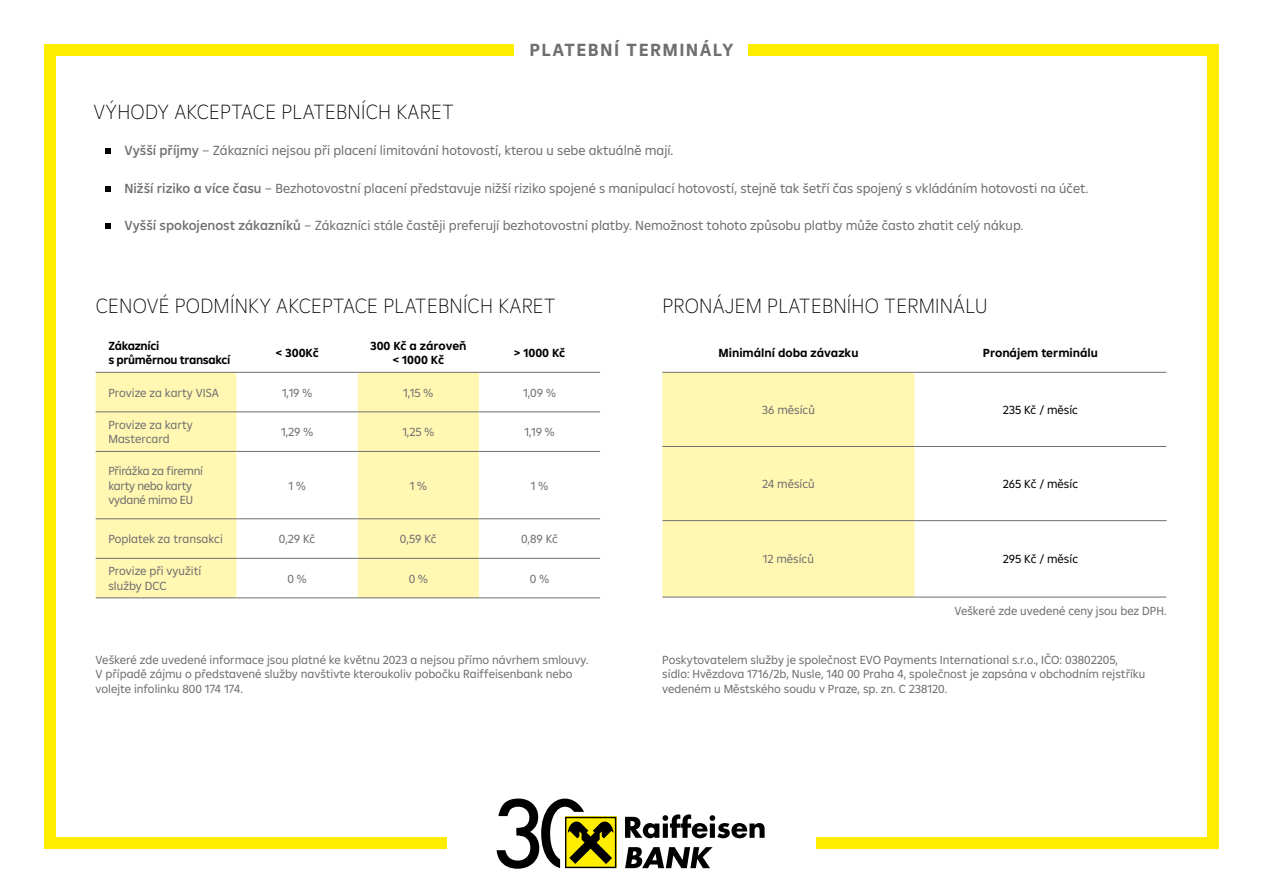
<style>
.page{position:relative;width:1263px;height:893px;background:#fff}
.page>*{position:absolute;margin:0;border:0;box-sizing:border-box;transform-origin:0 0}
.t1{font:100 21px "Amalia";letter-spacing:.01em;color:#000}
.t2{font:700 18px "Amalia";letter-spacing:.075em;color:#706f6f}
.t3{font:13.5px "Amalia";color:#706f6f}
.t4{font:12px/14.4px "Amalia";color:#706f6f}
.t5{font:700 12px/14.4px "Amalia";color:#000;text-align:center}
.t6{font:12px/14.4px "Amalia";letter-spacing:-.025em;color:#706f6f}
.t7{font:12px "Amalia";color:#000}
.t8{font:700 12px/14.4px "Amalia";letter-spacing:-.025em;color:#000}
.s1{font-weight:500}
</style>
<div class="page">
<div style="left:44px;top:44px;width:1175px;height:805px;border:12px solid #ffed00"></div>
<div style="left:447px;top:773px;width:369px;height:120px;background:#fff"></div>
<svg style="left:625px;top:814px;width:140px;height:54px"></svg>
<svg style="left:497px;top:798px;width:119px;height:71px"></svg>
<div style="left:514px;top:38px;width:234px;height:23px;background:#fff"></div>
<svg style="left:106px;top:148px;width:5px;height:5px"></svg>
<svg style="left:106px;top:186px;width:5px;height:5px"></svg>
<svg style="left:106px;top:224px;width:5px;height:5px"></svg>
<svg style="left:96px;top:371px;width:504px;height:187px"></svg>
<svg style="left:96px;top:373px;width:383px;height:224px;fill:#fff7b2"></svg>
<hr style="left:96px;top:597px;width:141px;height:1px;background:#706f6f">
<hr style="left:237px;top:597px;width:121px;height:1px;background:#706f6f">
<hr style="left:358px;top:597px;width:121px;height:1px;background:#706f6f">
<hr style="left:479px;top:597px;width:121px;height:1px;background:#706f6f">
<hr style="left:96px;top:372px;width:141px;height:1px;background:#706f6f">
<hr style="left:237px;top:372px;width:121px;height:1px;background:#706f6f">
<hr style="left:358px;top:372px;width:121px;height:1px;background:#706f6f">
<hr style="left:479px;top:372px;width:121px;height:1px;background:#706f6f">
<hr style="left:96px;top:411px;width:141px;height:1px;background:#706f6f">
<hr style="left:237px;top:411px;width:121px;height:1px;background:#706f6f">
<hr style="left:358px;top:411px;width:121px;height:1px;background:#706f6f">
<hr style="left:479px;top:411px;width:121px;height:1px;background:#706f6f">
<hr style="left:96px;top:451px;width:141px;height:1px;background:#706f6f">
<hr style="left:237px;top:451px;width:121px;height:1px;background:#706f6f">
<hr style="left:358px;top:451px;width:121px;height:1px;background:#706f6f">
<hr style="left:479px;top:451px;width:121px;height:1px;background:#706f6f">
<hr style="left:96px;top:518px;width:141px;height:1px;background:#706f6f">
<hr style="left:237px;top:518px;width:121px;height:1px;background:#706f6f">
<hr style="left:358px;top:518px;width:121px;height:1px;background:#706f6f">
<hr style="left:479px;top:518px;width:121px;height:1px;background:#706f6f">
<hr style="left:96px;top:558px;width:141px;height:1px;background:#706f6f">
<hr style="left:237px;top:558px;width:121px;height:1px;background:#706f6f">
<hr style="left:358px;top:558px;width:121px;height:1px;background:#706f6f">
<hr style="left:479px;top:558px;width:121px;height:1px;background:#706f6f">
<svg style="left:662px;top:371px;width:504px;height:226px"></svg>
<div style="left:662px;top:373px;width:252px;height:224px;background:#fff7b2"></div>
<hr style="left:662px;top:597px;width:252px;height:1px;background:#706f6f">
<hr style="left:914px;top:597px;width:252px;height:1px;background:#706f6f">
<hr style="left:662px;top:372px;width:252px;height:1px;background:#706f6f">
<hr style="left:914px;top:372px;width:252px;height:1px;background:#706f6f">
<hr style="left:662px;top:446px;width:252px;height:1px;background:#706f6f">
<hr style="left:914px;top:446px;width:252px;height:1px;background:#706f6f">
<hr style="left:662px;top:520px;width:252px;height:1px;background:#706f6f">
<hr style="left:914px;top:520px;width:252px;height:1px;background:#706f6f">
<h1 class="t1" style="left:94px;top:98px;width:362px">VÝHODY AKCEPTACE PLATEBNÍCH KARET</h1>
<h2 class="t2" style="left:529px;top:38px;width:206px">PLATEBNÍ TERMINÁLY</h2>
<p class="t3" style="left:124px;top:141px;width:550px"><span class="s1">Vyšší příjmy</span> – Zákazníci nejsou při placení limitování hotovostí, kterou u sebe aktuálně mají.</p>
<p class="t3" style="left:124px;top:179px;width:965px"><span class="s1">Nižší riziko a více času</span> – Bezhotovostní placení představuje nižší riziko spojené s manipulací hotovostí, stejně tak šetří čas spojený s vkládáním hotovosti na účet.</p>
<p class="t3" style="left:124px;top:217px;width:901px"><span class="s1">Vyšší spokojenost zákazníků</span> – Zákazníci stále častěji preferují bezhotovostní platby. Nemožnost tohoto způsobu platby může často zhatit celý nákup.</p>
<h1 class="t1" style="left:96px;top:292px;width:462px">CENOVÉ PODMÍNKY AKCEPTACE PLATEBNÍCH KARET</h1>
<h1 class="t1" style="left:662px;top:292px;width:326px">PRONÁJEM PLATEBNÍHO TERMINÁLU</h1>
<p class="t8" style="left:108px;top:338px;width:124px">Zákazníci<br>s průměrnou transakcí</p>
<p class="t5" style="left:275px;top:345px;width:45px">&lt; 300Kč</p>
<p class="t5" style="left:370px;top:338px;width:98px">300 Kč a zároveň &lt; 1000 Kč</p>
<p class="t5" style="left:514px;top:345px;width:53px">&gt; 1000 Kč</p>
<p class="t4" style="left:108px;top:385px;width:112px">Provize za karty VISA</p>
<p class="t4" style="left:282px;top:385px;width:32px">1,19 %</p>
<p class="t4" style="left:403px;top:385px;width:32px">1,15 %</p>
<p class="t4" style="left:523px;top:385px;width:34px">1,09 %</p>
<p class="t4" style="left:108px;top:417px;width:86px">Provize za karty<br>Mastercard</p>
<p class="t4" style="left:281px;top:424px;width:34px">1,29 %</p>
<p class="t4" style="left:402px;top:424px;width:33px">1,25 %</p>
<p class="t4" style="left:524px;top:424px;width:32px">1,19 %</p>
<p class="t6" style="left:108px;top:463px;width:96px">Přirážka za firemní karty nebo karty vydané mimo EU</p>
<p class="t4" style="left:289px;top:478px;width:19px">1 %</p>
<p class="t4" style="left:410px;top:478px;width:19px">1 %</p>
<p class="t4" style="left:531px;top:478px;width:19px">1 %</p>
<p class="t4" style="left:108px;top:531px;width:116px">Poplatek za transakci</p>
<p class="t4" style="left:279px;top:531px;width:38px">0,29 Kč</p>
<p class="t4" style="left:400px;top:531px;width:38px">0,59 Kč</p>
<p class="t4" style="left:521px;top:531px;width:38px">0,89 Kč</p>
<p class="t4" style="left:108px;top:564px;width:94px">Provize při využití služby DCC</p>
<p class="t4" style="left:288px;top:571px;width:21px">0 %</p>
<p class="t4" style="left:409px;top:571px;width:21px">0 %</p>
<p class="t4" style="left:530px;top:571px;width:21px">0 %</p>
<p class="t5" style="left:718px;top:345px;width:142px">Minimální doba závazku</p>
<p class="t5" style="left:983px;top:345px;width:117px">Pronájem terminálu</p>
<p class="t4" style="left:762px;top:402px;width:55px">36 měsíců</p>
<p class="t7" style="left:1003px;top:402px;width:77px">235 Kč / měsíc</p>
<p class="t4" style="left:762px;top:476px;width:54px">24 měsíců</p>
<p class="t7" style="left:1003px;top:476px;width:77px">265 Kč / měsíc</p>
<p class="t4" style="left:763px;top:551px;width:52px">12 měsíců</p>
<p class="t7" style="left:1003px;top:551px;width:77px">295 Kč / měsíc</p>
<p class="t4" style="left:954px;top:603px;width:214px">Veškeré zde uvedené ceny jsou bez DPH.</p>
<p class="t4" style="left:96px;top:652px;width:494px">Veškeré zde uvedené informace jsou platné ke květnu 2023 a nejsou přímo návrhem smlouvy.<br>V případě zájmu o představené služby navštivte kteroukoliv pobočku Raiffeisenbank nebo volejte infolinku 800 174 174.</p>
<p class="t4" style="left:662px;top:652px;width:485px">Poskytovatelem služby je společnost EVO Payments International s.r.o., IČO: 03802205, sídlo: Hvězdova 1716/2b, Nusle, 140 00 Praha 4, společnost je zapsána v obchodním rejstříku vedeném u Městského soudu v Praze, sp. zn. C 238120.</p>
</div>
